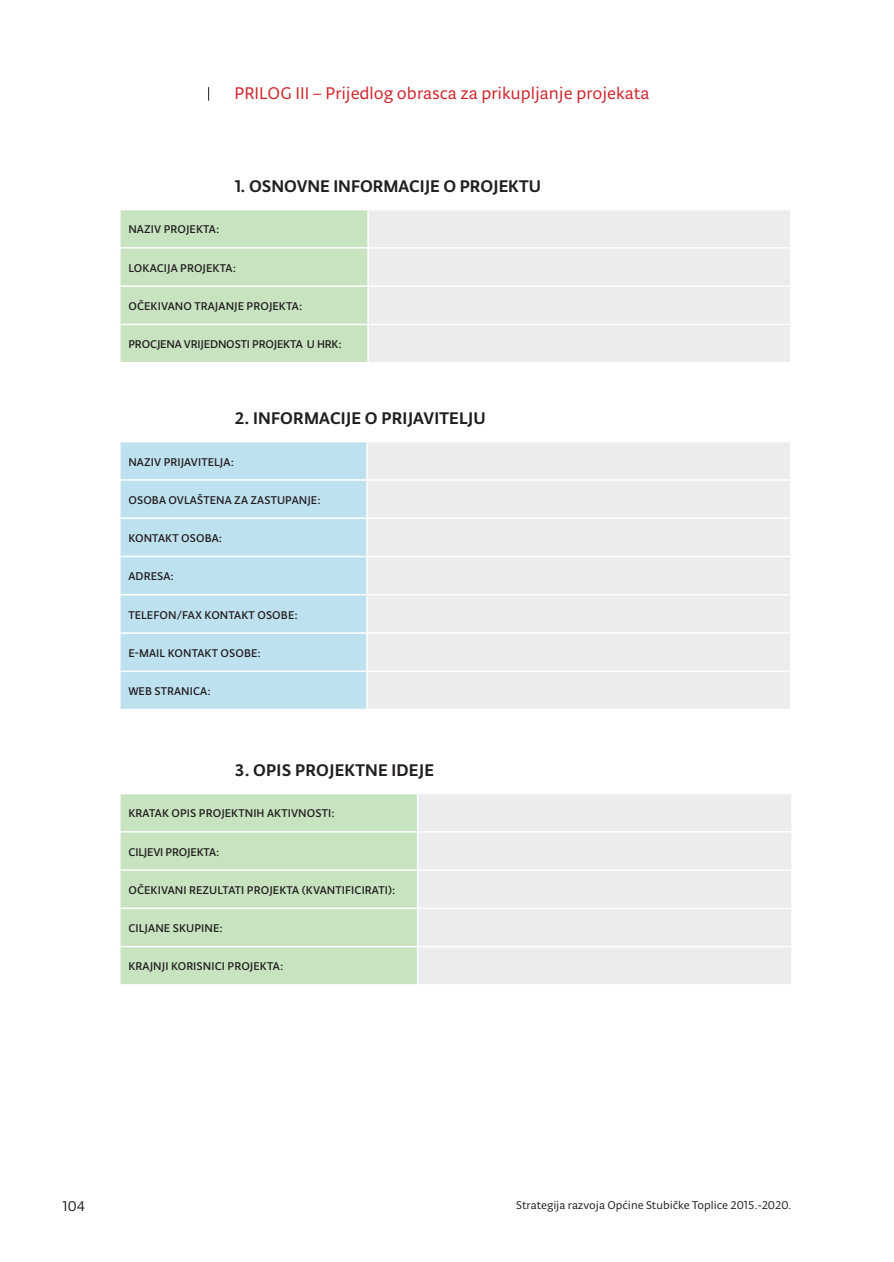
<style>
.page{position:relative;width:894px;height:1262px;background:#fff}
.page>*{position:absolute;margin:0;border:0;box-sizing:border-box;transform-origin:0 0}
.t1{font:500 18px "Typonine Sans Pro";letter-spacing:.01em;color:#231f20}
.t2{font:18px "Typonine Sans Pro Normal";color:#d1232a}
.t3{font:15px "Typonine Sans Pro Normal";color:#231f20}
.t4{font:12px "Typonine Sans Pro Text";letter-spacing:.01em;color:#231f20}
.t5{font:12px "Typonine Sans Pro Normal";color:#231f20}
</style>
<div class="page">
<svg style="left:208px;top:87px;width:1px;height:14px"></svg>
<div style="left:121px;top:210px;width:246px;height:152px;background:#c7e3c0"></div>
<div style="left:369px;top:210px;width:420px;height:152px;background:#ececee"></div>
<hr style="left:119px;top:247px;width:249px;height:2px;background:#fff">
<hr style="left:119px;top:285px;width:249px;height:2px;background:#fff">
<hr style="left:119px;top:324px;width:249px;height:1px;background:#fff">
<hr style="left:368px;top:247px;width:423px;height:2px;background:#fff">
<hr style="left:368px;top:285px;width:423px;height:2px;background:#fff">
<hr style="left:368px;top:324px;width:423px;height:1px;background:#fff">
<div style="left:121px;top:442px;width:245px;height:267px;background:#bee1ef"></div>
<div style="left:368px;top:442px;width:421px;height:267px;background:#ececee"></div>
<hr style="left:119px;top:479px;width:248px;height:2px;background:#fff">
<hr style="left:119px;top:517px;width:248px;height:2px;background:#fff">
<hr style="left:119px;top:556px;width:248px;height:1px;background:#fff">
<hr style="left:119px;top:594px;width:248px;height:1px;background:#fff">
<hr style="left:119px;top:632px;width:248px;height:2px;background:#fff">
<hr style="left:119px;top:671px;width:248px;height:1px;background:#fff">
<hr style="left:367px;top:479px;width:424px;height:2px;background:#fff">
<hr style="left:367px;top:517px;width:424px;height:2px;background:#fff">
<hr style="left:367px;top:556px;width:424px;height:1px;background:#fff">
<hr style="left:367px;top:594px;width:424px;height:1px;background:#fff">
<hr style="left:367px;top:632px;width:424px;height:2px;background:#fff">
<hr style="left:367px;top:671px;width:424px;height:1px;background:#fff">
<div style="left:121px;top:794px;width:296px;height:190px;background:#c7e3c0"></div>
<div style="left:418px;top:794px;width:373px;height:190px;background:#ececee"></div>
<hr style="left:119px;top:831px;width:298px;height:2px;background:#fff">
<hr style="left:119px;top:869px;width:298px;height:2px;background:#fff">
<hr style="left:119px;top:908px;width:298px;height:1px;background:#fff">
<hr style="left:119px;top:946px;width:298px;height:1px;background:#fff">
<hr style="left:417px;top:831px;width:375px;height:2px;background:#fff">
<hr style="left:417px;top:869px;width:375px;height:2px;background:#fff">
<hr style="left:417px;top:908px;width:375px;height:1px;background:#fff">
<hr style="left:417px;top:946px;width:375px;height:1px;background:#fff">
<h1 class="t2" style="left:234px;top:82px;width:416px">PRILOG III – Prijedlog obrasca za prikupljanje projekata</h1>
<h1 class="t1" style="left:235px;top:175px;width:307px">1. OSNOVNE INFORMACIJE O PROJEKTU</h1>
<p class="t4" style="left:128px;top:222px;width:92px">NAZIV PROJEKTA:</p>
<p class="t4" style="left:128px;top:261px;width:109px">LOKACIJA PROJEKTA:</p>
<p class="t4" style="left:128px;top:299px;width:175px">OČEKIVANO TRAJANJE PROJEKTA:</p>
<p class="t4" style="left:128px;top:337px;width:215px">PROCJENA VRIJEDNOSTI PROJEKTA U HRK:</p>
<h1 class="t1" style="left:235px;top:407px;width:252px">2. INFORMACIJE O PRIJAVITELJU</h1>
<p class="t4" style="left:128px;top:454px;width:107px">NAZIV PRIJAVITELJA:</p>
<p class="t4" style="left:128px;top:493px;width:194px">OSOBA OVLAŠTENA ZA ZASTUPANJE:</p>
<p class="t4" style="left:128px;top:531px;width:95px">KONTAKT OSOBA:</p>
<p class="t4" style="left:128px;top:569px;width:47px">ADRESA:</p>
<p class="t4" style="left:128px;top:608px;width:171px">TELEFON/FAX KONTAKT OSOBE:</p>
<p class="t4" style="left:128px;top:646px;width:134px">E-MAIL KONTAKT OSOBE:</p>
<p class="t4" style="left:128px;top:684px;width:84px">WEB STRANICA:</p>
<h1 class="t1" style="left:235px;top:759px;width:200px">3. OPIS PROJEKTNE IDEJE</h1>
<p class="t4" style="left:128px;top:806px;width:208px">KRATAK OPIS PROJEKTNIH AKTIVNOSTI:</p>
<p class="t4" style="left:128px;top:845px;width:92px">CILJEVI PROJEKTA:</p>
<p class="t4" style="left:128px;top:883px;width:268px">OČEKIVANI REZULTATI PROJEKTA (KVANTIFICIRATI):</p>
<p class="t4" style="left:128px;top:921px;width:96px">CILJANE SKUPINE:</p>
<p class="t4" style="left:128px;top:959px;width:156px">KRAJNJI KORISNICI PROJEKTA:</p>
<p class="t3" style="left:62px;top:1198px;width:24px">104</p>
<p class="t5" style="left:516px;top:1198px;width:276px">Strategija razvoja Općine Stubičke Toplice 2015.-2020.</p>
</div>
